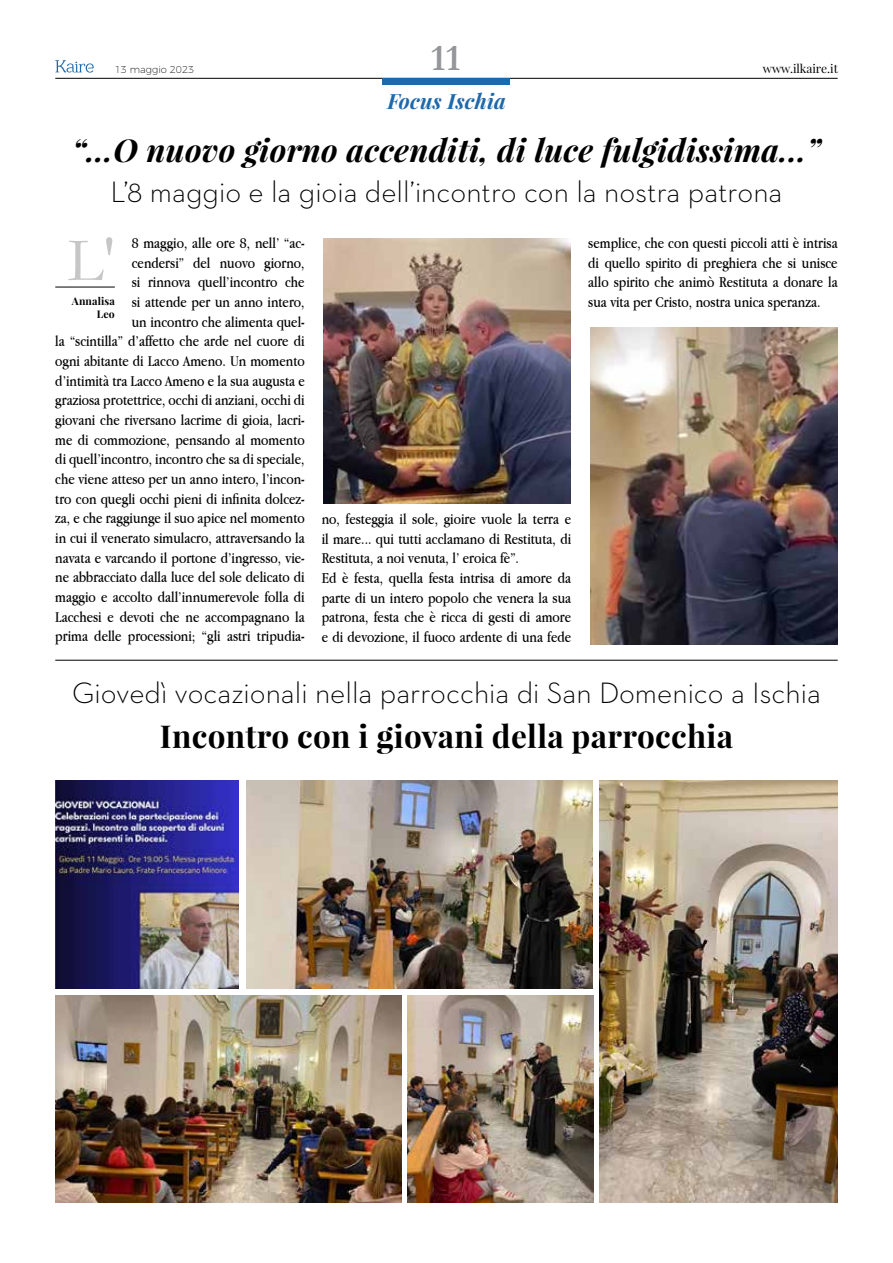
<style>
.page{position:relative;width:893px;height:1263px;background:#fff}
.page>*{position:absolute;margin:0;border:0;box-sizing:border-box;transform-origin:0 0}
.t1{font:63px "Garamond";color:#c6c6c6}
.t2{font:700 37.5px "Garamond";color:#949699}
.t3{font:italic 700 31.5px "Playfair Display";letter-spacing:.01em;color:#000}
.t4{font:700 31.5px "Playfair Display";letter-spacing:.01em;color:#000}
.t5{font:300 30px "Neutraface 2 Text";color:#000}
.t6{font:italic 700 21px "Playfair Display";letter-spacing:.01em;color:#1e69ab}
.t7{font:15.75px/19.6px "Apple Garamond";color:#000;text-align:right}
.t8{font:12px "Playfair Display";color:#000}
.t9{font:700 10.5px/13.5px "Playfair Display";letter-spacing:.01em;color:#000;text-align:right}
.t10{font:200 9.9px "Montserrat";color:#000}
</style>
<div class="page">
<hr style="left:55px;top:78px;width:783px;height:1px;background:#000">
<div style="left:382px;top:78px;width:127px;height:7px;background:#1e69ab"></div>
<svg style="left:55px;top:60px;width:39px;height:13px"></svg>
<hr style="left:55px;top:287px;width:60px;height:1px;background:#000">
<hr style="left:55px;top:660px;width:783px;height:1px;background:#000">
<img style="left:55px;top:780px;width:183px;height:208px">
<img style="left:247px;top:780px;width:345px;height:208px">
<img style="left:55px;top:995px;width:347px;height:208px">
<img style="left:407px;top:995px;width:186px;height:208px">
<img style="left:600px;top:780px;width:238px;height:423px">
<img style="left:323px;top:238px;width:248px;height:266px">
<img style="left:590px;top:327px;width:248px;height:317px">
<p class="t10" style="left:115px;top:62px;width:81px">13 maggio 2023</p>
<h2 class="t2" style="left:431px;top:36px;width:31px">11</h2>
<p class="t8" style="left:763px;top:61px;width:77px">www.ilkaire.it</p>
<h3 class="t6" style="left:387px;top:87px;width:120px">Focus Ischia</h3>
<h3 class="t3" style="left:72px;top:128px;width:750px">“...O nuovo giorno accenditi, di luce fulgidissima...”</h3>
<h3 class="t5" style="left:110px;top:173px;width:674px">L’8 maggio e la gioia dell’incontro con la nostra patrona</h3>
<p class="t7" style="left:55px;top:233px;width:251px">8 maggio, alle ore 8, nell’ “ac-<br>cendersi” del nuovo giorno,<br>si rinnova quell’incontro che<br>si attende per un anno intero,<br>un incontro che alimenta quel-<br>la “scintilla” d’affetto che arde nel cuore di ogni abitante di Lacco Ameno. Un momento d’intimità tra Lacco Ameno e la sua augusta e graziosa protettrice, occhi di anziani, occhi di giovani che riversano lacrime di gioia, lacri&shy;me di commozione, pensando al momento di quell’incontro, incontro che sa di speciale, che viene atteso per un anno intero, l’incon&shy;tro con quegli occhi pieni di infinita dolcez&shy;za, e che raggiunge il suo apice nel momento in cui il venerato simulacro, attraversando la navata e varcando il portone d’ingresso, vie&shy;ne abbracciato dalla luce del sole delicato di maggio e accolto dall’innumerevole folla di Lacchesi e devoti che ne accompagnano la prima delle processioni; “gli astri tripudia-</p>
<h1 class="t1" style="left:68px;top:222px;width:49px">L'</h1>
<p class="t9" style="left:72px;top:294px;width:44px">Annalisa<br>Leo</p>
<p class="t7" style="left:322px;top:509px;width:251px;text-align:left">no, festeggia il sole, gioire vuole la terra e il mare... qui tutti acclamano di Restituta, di Restituta, a noi venuta, l’ eroica fè”.<br>Ed è festa, quella festa intrisa di amore da parte di un intero popolo che venera la sua patrona, festa che è ricca di gesti di amore e di devozione, il fuoco ardente di una fede</p>
<p class="t7" style="left:588px;top:233px;width:251px;text-align:justify">semplice, che con questi piccoli atti è intrisa di quello spirito di preghiera che si unisce allo spirito che animò Restituta a donare la sua vita per Cristo, nostra unica speranza.</p>
<h3 class="t5" style="left:72px;top:674px;width:750px">Giovedì vocazionali nella parrocchia di San Domenico a Ischia</h3>
<h3 class="t4" style="left:160px;top:716px;width:575px">Incontro con i giovani della parrocchia</h3>
</div>
